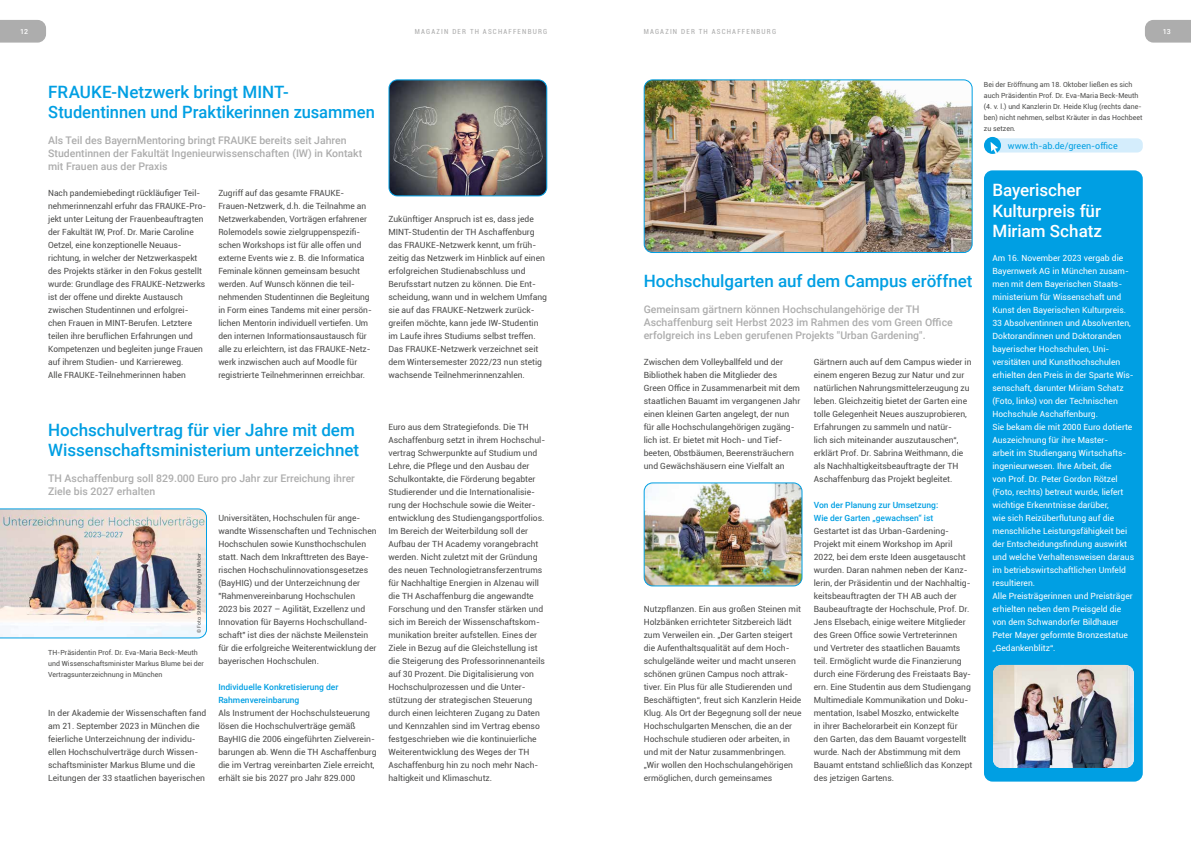
<style>
.page{position:relative;width:1191px;height:842px;background:#fff}
.page>*{position:absolute;margin:0;border:0;box-sizing:border-box;transform-origin:0 0}
.t1{font:500 17px/20.4px "Roboto";color:#009fe3}
.t2{font:500 17px/20.4px "Roboto";color:#fff}
.t3{font:500 10.5px/13px "Roboto";color:#adadad}
.t4{font:9px "Roboto";color:#009fe3}
.t5{font:8.5px/13px "Roboto";color:#4a4a49}
.t6{font:8.5px/13px "Roboto";color:#fff}
.t7{font:500 8.5px/13px "Roboto";color:#009fe3}
.t8{font:7px/11px "Roboto";color:#4a4a49}
.t9{font:condensed 7px "Roboto";letter-spacing:.17em;color:#adadad}
.t10{font:500 7px "Roboto";color:#fff}
.t11{font:5px "Roboto";color:#4a4a49}
</style>
<div class="page">
<svg style="left:0;top:20px;width:46px;height:23px"></svg>
<svg style="left:1145px;top:20px;width:46px;height:23px"></svg>
<img style="left:389px;top:80px;width:158px;height:116px">
<div style="left:388px;top:79px;width:159px;height:117px;border:1px solid #009fe3;border-radius:9px"></div>
<img style="left:0;top:508px;width:207px;height:130px">
<img style="left:645px;top:80px;width:327px;height:172px">
<div style="left:643px;top:79px;width:329px;height:174px;border:1px solid #009fe3;border-radius:9px"></div>
<div style="left:984px;top:170px;width:158px;height:612px;background:#009fe3;border-radius:9px"></div>
<img style="left:993px;top:665px;width:140px;height:103px">
<img style="left:645px;top:483px;width:157px;height:103px">
<div style="left:643px;top:482px;width:159px;height:104px;border:1px solid #009fe3;border-radius:9px"></div>
<div style="left:990px;top:138px;width:152px;height:15px;background:#d4edfc;border-radius:6px"></div>
<div style="left:984px;top:137px;width:17px;height:17px;background:#009fe3;border-radius:50%"></div>
<svg style="left:990px;top:142px;width:8px;height:11px"></svg>
<p class="t10" style="left:20px;top:27px;width:9px">12</p>
<p class="t9" style="left:415px;top:27px;width:134px">MAGAZIN DER TH ASCHAFFENBURG</p>
<p class="t9" style="left:643px;top:27px;width:134px">MAGAZIN DER TH ASCHAFFENBURG</p>
<p class="t10" style="left:1162px;top:27px;width:9px">13</p>
<h1 class="t1" style="left:48px;top:81px;width:328px">FRAUKE-Netzwerk bringt MINT-<br>Studentinnen und Praktikerinnen zusammen</h1>
<p class="t3" style="left:48px;top:134px;width:315px">Als Teil des BayernMentoring bringt FRAUKE bereits seit Jahren<br>Studentinnen der Fakultät Ingenieurwissenschaften (IW) in Kontakt mit Frauen aus der Praxis</p>
<p class="t5" style="left:48px;top:187px;width:159px">Nach pandemiebedingt rückläufiger Teil&shy;nehmerinnenzahl erfuhr das FRAUKE-Pro&shy;jekt unter Leitung der Frauenbeauftragten der Fakultät IW, Prof. Dr. Marie Caroline Oetzel, eine konzeptionelle Neuaus&shy;richtung, in welcher der Netzwerkaspekt des Projekts stärker in den Fokus gestellt wurde: Grundlage des FRAUKE-Netzwerks ist der offene und direkte Austausch zwischen Studentinnen und erfolgrei&shy;chen Frauen in MINT-Berufen. Letztere teilen ihre beruflichen Erfahrungen und Kompetenzen und begleiten junge Frauen auf ihrem Studien- und Karriereweg.<br>Alle FRAUKE-Teilnehmerinnen haben</p>
<p class="t5" style="left:218px;top:187px;width:155px">Zugriff auf das gesamte FRAUKE-Frauen-Netzwerk, d.h. die Teilnahme an Netzwerkabenden, Vorträgen erfahrener Rolemodels sowie zielgruppenspezifi&shy;schen Workshops ist für alle offen und externe Events wie z. B. die Informatica Feminale können gemeinsam besucht werden. Auf Wunsch können die teil&shy;nehmenden Studentinnen die Begleitung in Form eines Tandems mit einer persön&shy;lichen Mentorin individuell vertiefen. Um den internen Informationsaustausch für alle zu erleichtern, ist das FRAUKE-Netz&shy;werk inzwischen auch auf Moodle für registrierte Teilnehmerinnen erreichbar.</p>
<p class="t5" style="left:388px;top:212px;width:160px">Zukünftiger Anspruch ist es, dass jede MINT-Studentin der TH Aschaffenburg das FRAUKE-Netzwerk kennt, um früh&shy;zeitig das Netzwerk im Hinblick auf einen erfolgreichen Studienabschluss und Berufsstart nutzen zu können. Die Ent&shy;scheidung, wann und in welchem Umfang sie auf das FRAUKE-Netzwerk zurück&shy;greifen möchte, kann jede IW-Studentin im Laufe ihres Studiums selbst treffen.<br>Das FRAUKE-Netzwerk verzeichnet seit dem Wintersemester 2022/23 nun stetig wachsende Teilnehmerinnenzahlen.</p>
<h1 class="t1" style="left:48px;top:419px;width:313px">Hochschulvertrag für vier Jahre mit dem<br>Wissenschaftsministerium unterzeichnet</h1>
<p class="t3" style="left:48px;top:472px;width:308px">TH Aschaffenburg soll 829.000 Euro pro Jahr zur Erreichung ihrer<br>Ziele bis 2027 erhalten</p>
<p class="t11" style="left:195px;top:633px;width:81px;rotate:-90deg">© Foto: StMWK/ Wolfgang M.Weber</p>
<p class="t8" style="left:48px;top:647px;width:157px">TH-Präsidentin Prof. Dr. Eva-Maria Beck-Meuth und Wissenschaftsminister Markus Blume bei der<br>Vertragsunterzeichnung in München</p>
<p class="t5" style="left:48px;top:707px;width:160px">In der Akademie der Wissenschaften fand am 21. September 2023 in München die feierliche Unterzeichnung der individu&shy;ellen Hochschulverträge durch Wissen&shy;schaftsminister Markus Blume und die Leitungen der 33 staatlichen bayerischen</p>
<p class="t5" style="left:218px;top:512px;width:160px">Universitäten, Hochschulen für ange&shy;wandte Wissenschaften und Technischen Hochschulen sowie Kunsthochschulen statt. Nach dem Inkrafttreten des Baye&shy;rischen Hochschulinnovationsgesetzes (BayHIG) und der Unterzeichnung der "Rahmenvereinbarung Hochschulen<br>2023 bis 2027 – Agilität, Exzellenz und Innovation für Bayerns Hochschulland&shy;schaft" ist dies der nächste Meilenstein für die erfolgreiche Weiterentwicklung der bayerischen Hochschulen.</p>
<p class="t7" style="left:218px;top:680px;width:122px">Individuelle Konkretisierung der<br>Rahmenvereinbarung</p>
<p class="t5" style="left:218px;top:706px;width:160px">Als Instrument der Hochschulsteuerung lösen die Hochschulverträge gemäß BayHIG die 2006 eingeführten Zielverein&shy;barungen ab. Wenn die TH Aschaffenburg die im Vertrag vereinbarten Ziele erreicht, erhält sie bis 2027 pro Jahr 829.000</p>
<p class="t5" style="left:388px;top:420px;width:158px">Euro aus dem Strategiefonds. Die TH Aschaffenburg setzt in ihrem Hochschul&shy;vertrag Schwerpunkte auf Studium und Lehre, die Pflege und den Ausbau der Schulkontakte, die Förderung begabter Studierender und die Internationalisie&shy;rung der Hochschule sowie die Weiter&shy;entwicklung des Studiengangsportfolios.<br>Im Bereich der Weiterbildung soll der Aufbau der TH Academy vorangebracht werden. Nicht zuletzt mit der Gründung des neuen Technologietransferzentrums für Nachhaltige Energien in Alzenau will die TH Aschaffenburg die angewandte Forschung und den Transfer stärken und sich im Bereich der Wissenschaftskom&shy;munikation breiter aufstellen. Eines der Ziele in Bezug auf die Gleichstellung ist die Steigerung des Professorinnenanteils auf 30 Prozent. Die Digitalisierung von Hochschulprozessen und die Unter&shy;stützung der strategischen Steuerung durch einen leichteren Zugang zu Daten und Kennzahlen sind im Vertrag ebenso festgeschrieben wie die kontinuierliche Weiterentwicklung des Weges der TH Aschaffenburg hin zu noch mehr Nach&shy;haltigkeit und Klimaschutz.</p>
<p class="t8" style="left:984px;top:79px;width:160px">Bei der Eröffnung am 18. Oktober ließen es sich auch Präsidentin Prof. Dr. Eva-Maria Beck-Meuth (4. v. l.) und Kanzlerin Dr. Heide Klug (rechts dane&shy;ben) nicht nehmen, selbst Kräuter in das Hochbeet zu setzen.</p>
<p class="t4" style="left:1008px;top:139px;width:111px">www.th-ab.de/green-office</p>
<h1 class="t1" style="left:643px;top:270px;width:330px">Hochschulgarten auf dem Campus eröffnet</h1>
<p class="t3" style="left:643px;top:303px;width:311px">Gemeinsam gärtnern können Hochschulangehörige der TH<br>Aschaffenburg seit Herbst 2023 im Rahmen des vom Green Office erfolgreich ins Leben gerufenen Projekts "Urban Gardening".</p>
<p class="t5" style="left:643px;top:356px;width:158px">Zwischen dem Volleyballfeld und der Bibliothek haben die Mitglieder des Green Office in Zusammenarbeit mit dem staatlichen Bauamt im vergangenen Jahr einen kleinen Garten angelegt, der nun für alle Hochschulangehörigen zugäng&shy;lich ist. Er bietet mit Hoch- und Tief&shy;beeten, Obstbäumen, Beerensträuchern und Gewächshäusern eine Vielfalt an</p>
<p class="t5" style="left:643px;top:603px;width:159px">Nutzpflanzen. Ein aus großen Steinen mit Holzbänken errichteter Sitzbereich lädt zum Verweilen ein. „Der Garten steigert die Aufenthaltsqualität auf dem Hoch&shy;schulgelände weiter und macht unseren schönen grünen Campus noch attrak&shy;tiver. Ein Plus für alle Studierenden und Beschäftigten“, freut sich Kanzlerin Heide Klug. Als Ort der Begegnung soll der neue Hochschulgarten Menschen, die an der Hochschule studieren oder arbeiten, in und mit der Natur zusammenbringen. „Wir wollen den Hochschulangehörigen ermöglichen, durch gemeinsames</p>
<p class="t5" style="left:814px;top:356px;width:159px">Gärtnern auch auf dem Campus wieder in einem engeren Bezug zur Natur und zur natürlichen Nahrungsmittelerzeugung zu leben. Gleichzeitig bietet der Garten eine tolle Gelegenheit Neues auszuprobieren, Erfahrungen zu sammeln und natür-<br>lich sich miteinander auszutauschen“, erklärt Prof. Dr. Sabrina Weithmann, die als Nachhaltigkeitsbeauftragte der TH Aschaffenburg das Projekt begleitet.</p>
<p class="t7" style="left:814px;top:499px;width:126px">Von der Planung zur Umsetzung:<br>Wie der Garten „gewachsen“ ist</p>
<p class="t5" style="left:814px;top:524px;width:160px">Gestartet ist das Urban-Gardening-Projekt mit einem Workshop im April 2022, bei dem erste Ideen ausgetauscht wurden. Daran nahmen neben der Kanz&shy;lerin, der Präsidentin und der Nachhaltig&shy;keitsbeauftragten der TH AB auch der Baubeauftragte der Hochschule, Prof. Dr.<br>Jens Elsebach, einige weitere Mitglieder des Green Office sowie Vertreterinnen und Vertreter des staatlichen Bauamts teil. Ermöglicht wurde die Finanzierung durch eine Förderung des Freistaats Bay&shy;ern. Eine Studentin aus dem Studiengang Multimediale Kommunikation und Doku&shy;mentation, Isabel Moszko, entwickelte<br>in ihrer Bachelorarbeit ein Konzept für den Garten, das dem Bauamt vorgestellt wurde. Nach der Abstimmung mit dem Bauamt entstand schließlich das Konzept des jetzigen Gartens.</p>
<h1 class="t2" style="left:992px;top:179px;width:111px">Bayerischer<br>Kulturpreis für<br>Miriam Schatz</h1>
<p class="t6" style="left:992px;top:252px;width:143px">Am 16. November 2023 vergab die Bayernwerk AG in München zusam&shy;men mit dem Bayerischen Staats&shy;ministerium für Wissenschaft und Kunst den Bayerischen Kulturpreis.<br>33 Absolventinnen und Absolventen, Doktorandinnen und Doktoranden bayerischer Hochschulen, Uni&shy;versitäten und Kunsthochschulen erhielten den Preis in der Sparte Wis&shy;senschaft, darunter Miriam Schatz (Foto, links) von der Technischen Hochschule Aschaffenburg.<br>Sie bekam die mit 2000 Euro dotierte Auszeichnung für ihre Master-<br>arbeit im Studiengang Wirtschafts&shy;ingenieurwesen. Ihre Arbeit, die<br>von Prof. Dr. Peter Gordon Rötzel (Foto, rechts) betreut wurde, liefert wichtige Erkenntnisse darüber,<br>wie sich Reizüberflutung auf die menschliche Leistungsfähigkeit bei der Entscheidungsfindung auswirkt und welche Verhaltensweisen daraus im betriebswirtschaftlichen Umfeld resultieren.<br>Alle Preisträgerinnen und Preisträger erhielten neben dem Preisgeld die von dem Schwandorfer Bildhauer Peter Mayer geformte Bronzestatue „Gedankenblitz“.</p>
</div>
